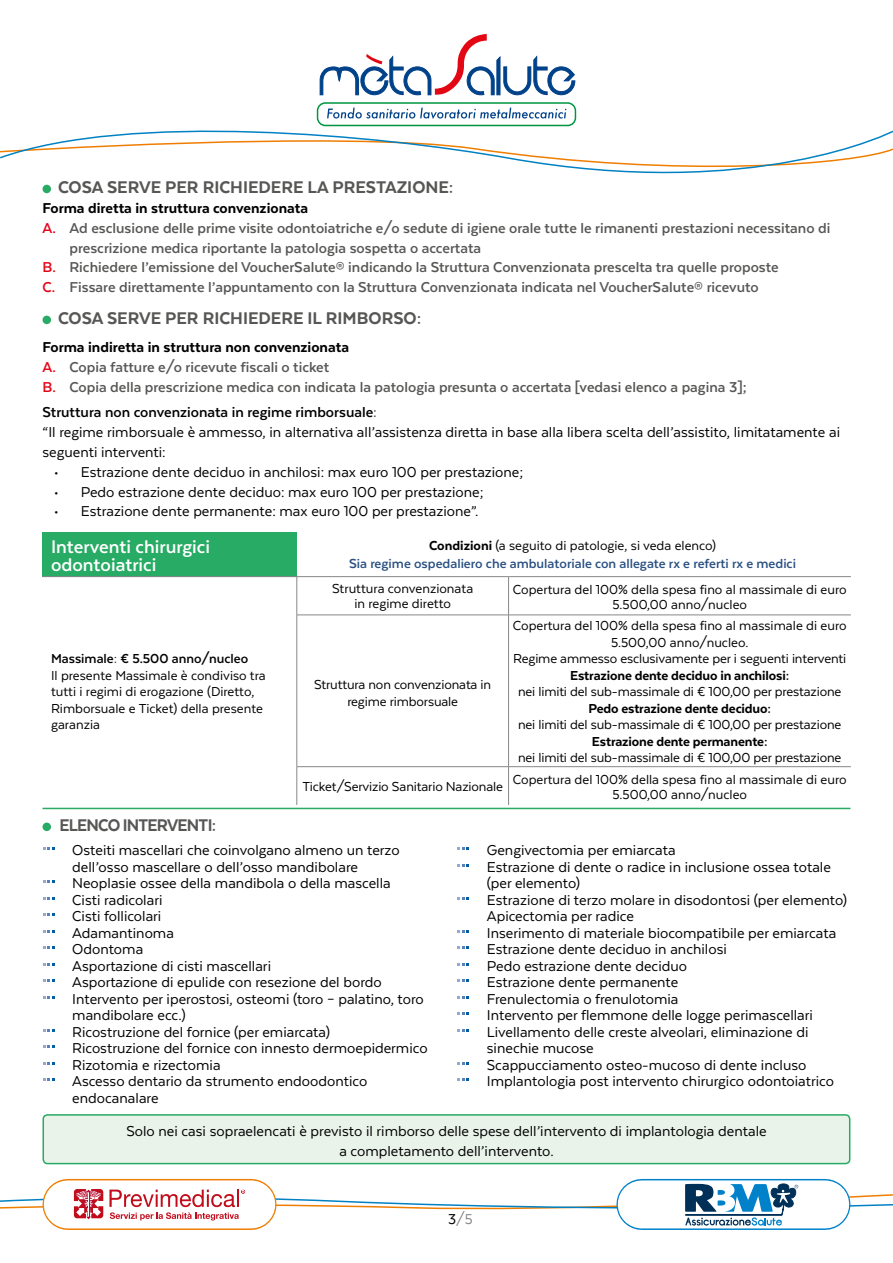
<style>
.page{position:relative;width:893px;height:1263px;background:#fff}
.page>*{position:absolute;margin:0;border:0;box-sizing:border-box;transform-origin:0 0}
.t1{font:700 21px/18px "Texta";color:#fff}
.t2{font:800 19.5px "Texta";color:#575756}
.t3{font:800 19.5px "Texta";letter-spacing:-.04em;color:#575756;scale:.96 1}
.t4{font:16.5px/16.5px "Texta";color:#000}
.t5{font:700 16.5px/19.8px "Texta";color:#575756}
.t6{font:700 16.5px "Texta";color:#000}
.t7{font:800 16.5px "Texta";color:#000}
.t8{font:16.5px "Texta";color:#878787}
.t9{font:15px/16.5px "Texta";letter-spacing:-.005em;color:#000;text-align:center}
.t10{font:700 15px/18px "Texta";color:#294f82;text-align:center}
.t11{font:800 15px "Texta";letter-spacing:-.01em;color:#000}
.t12{font:700 15px "Texta";color:#000}
.s1{color:#e30517}
.s2{font-weight:800;color:#000}
.s3{font-weight:400;color:#000}
.s4{color:#000}
</style>
<div class="page">
<svg style="left:0;top:112px;width:893px;height:82px"></svg>
<div style="left:43px;top:185px;width:8px;height:8px;background:#28ab64;border-radius:50%"></div>
<div style="left:43px;top:316px;width:8px;height:8px;background:#28ab64;border-radius:50%"></div>
<div style="left:43px;top:533px;width:254px;height:44px;background:#28ab64"></div>
<hr style="left:297px;top:576px;width:212px;height:1px;background:#878787">
<hr style="left:509px;top:576px;width:342px;height:1px;background:#878787">
<hr style="left:508px;top:577px;width:1px;height:38px;background:#878787">
<hr style="left:297px;top:615px;width:212px;height:1px;background:#878787">
<hr style="left:509px;top:615px;width:342px;height:1px;background:#878787">
<hr style="left:508px;top:615px;width:1px;height:151px;background:#878787">
<hr style="left:297px;top:766px;width:212px;height:1px;background:#878787">
<hr style="left:509px;top:766px;width:342px;height:1px;background:#878787">
<hr style="left:508px;top:767px;width:1px;height:38px;background:#878787">
<hr style="left:43px;top:576px;width:254px;height:1px;background:#878787">
<hr style="left:297px;top:577px;width:1px;height:38px;background:#878787">
<hr style="left:297px;top:615px;width:1px;height:151px;background:#878787">
<hr style="left:297px;top:767px;width:1px;height:38px;background:#878787">
<hr style="left:43px;top:808px;width:807px;height:1px;background:#28ab64">
<svg style="left:319px;top:34px;width:257px;height:62px"></svg>
<svg style="left:327px;top:108px;width:239px;height:11px"></svg>
<div style="left:317px;top:102px;width:259px;height:24px;border:1px solid #009641;border-radius:8px"></div>
<svg style="left:0;top:1155px;width:893px;height:75px"></svg>
<div style="left:68px;top:1179px;width:183px;height:51px;background:#f6b874"></div>
<div style="left:68px;top:1180px;width:183px;height:48px;background:#fff"></div>
<svg style="left:109px;top:1189px;width:136px;height:31px"></svg>
<svg style="left:74px;top:1189px;width:29px;height:30px"></svg>
<div style="left:642px;top:1179px;width:183px;height:51px;background:#74bae2"></div>
<div style="left:642px;top:1180px;width:183px;height:48px;background:#fff"></div>
<svg style="left:685px;top:1183px;width:114px;height:42px"></svg>
<div style="left:43px;top:822px;width:8px;height:9px;background:#28ab64;border-radius:50%"></div>
<svg style="left:43px;top:847px;width:12px;height:3px"></svg>
<svg style="left:43px;top:880px;width:12px;height:3px"></svg>
<svg style="left:43px;top:897px;width:12px;height:3px"></svg>
<svg style="left:43px;top:913px;width:12px;height:3px"></svg>
<svg style="left:43px;top:930px;width:12px;height:3px"></svg>
<svg style="left:43px;top:946px;width:12px;height:3px"></svg>
<svg style="left:43px;top:963px;width:12px;height:3px"></svg>
<svg style="left:43px;top:979px;width:12px;height:3px"></svg>
<svg style="left:43px;top:996px;width:12px;height:3px"></svg>
<svg style="left:43px;top:1029px;width:12px;height:3px"></svg>
<svg style="left:43px;top:1045px;width:12px;height:3px"></svg>
<svg style="left:43px;top:1062px;width:12px;height:3px"></svg>
<svg style="left:43px;top:1078px;width:12px;height:3px"></svg>
<svg style="left:457px;top:847px;width:12px;height:3px"></svg>
<svg style="left:457px;top:864px;width:12px;height:3px"></svg>
<svg style="left:457px;top:897px;width:12px;height:3px"></svg>
<svg style="left:457px;top:930px;width:12px;height:3px"></svg>
<svg style="left:457px;top:946px;width:12px;height:3px"></svg>
<svg style="left:457px;top:963px;width:12px;height:3px"></svg>
<svg style="left:457px;top:979px;width:12px;height:3px"></svg>
<svg style="left:457px;top:996px;width:12px;height:3px"></svg>
<svg style="left:457px;top:1012px;width:12px;height:3px"></svg>
<svg style="left:457px;top:1029px;width:12px;height:3px"></svg>
<svg style="left:457px;top:1062px;width:12px;height:3px"></svg>
<svg style="left:457px;top:1078px;width:12px;height:3px"></svg>
<div style="left:43px;top:1115px;width:807px;height:48px;background:#e9f3ea;border-radius:4px"></div>
<div style="left:43px;top:1114px;width:807px;height:50px;border:2px solid #28ab64;border-radius:4px"></div>
<p class="t2" style="left:58px;top:177px;width:397px">COSA SERVE PER RICHIEDERE LA PRESTAZIONE:</p>
<p class="t7" style="left:43px;top:200px;width:267px">Forma diretta in struttura convenzionata</p>
<p class="t5" style="left:43px;top:218px;width:789px"><span class="s1">A.</span> Ad esclusione delle prime visite odontoiatriche e/o sedute di igiene orale tutte le rimanenti prestazioni necessitano di</p>
<p class="t5" style="left:70px;top:238px;width:413px">prescrizione medica riportante la patologia sospetta o accertata</p>
<p class="t5" style="left:43px;top:257px;width:738px"><span class="s1">B.</span> Richiedere l’emissione del VoucherSalute® indicando la Struttura Convenzionata prescelta tra quelle proposte</p>
<p class="t5" style="left:43px;top:277px;width:718px"><span class="s1">C.</span> Fissare direttamente l’appuntamento con la Struttura Convenzionata indicata nel VoucherSalute® ricevuto</p>
<p class="t2" style="left:58px;top:308px;width:365px">COSA SERVE PER RICHIEDERE IL RIMBORSO:</p>
<p class="t5" style="left:43px;top:337px;width:706px"><span class="s2">Forma indiretta in struttura non convenzionata<br></span><span class="s1">A.</span> Copia fatture e/o ricevute fiscali o ticket<br><span class="s1">B.</span> Copia della prescrizione medica con indicata la patologia presunta o accertata [vedasi elenco a pagina 3];</p>
<p class="t6" style="left:43px;top:404px;width:336px">Struttura non convenzionata in regime rimborsuale:</p>
<p class="t4" style="left:43px;top:422px;width:799px;line-height:19.8px">“Il regime rimborsuale è ammesso, in alternativa all’assistenza diretta in base alla libera scelta dell’assistito, limitatamente ai seguenti interventi:</p>
<p class="t4" style="left:54px;top:463px;width:471px">• Estrazione dente deciduo in anchilosi: max euro 100 per prestazione;</p>
<p class="t4" style="left:54px;top:483px;width:431px">• Pedo estrazione dente deciduo: max euro 100 per prestazione;</p>
<p class="t4" style="left:54px;top:503px;width:426px">• Estrazione dente permanente: max euro 100 per prestazione”.</p>
<p class="t1" style="left:51px;top:537px;width:161px">Interventi chirurgici odontoiatrici</p>
<p class="t10" style="left:349px;top:536px;width:448px"><span class="s2">Condizioni</span> <span class="s3">(a seguito di patologie, si veda elenco)<br></span>Sia regime ospedaliero che ambulatoriale con allegate rx e referti rx e medici</p>
<p class="t12" style="left:51px;top:651px;width:199px">Massimale: € 5.500 anno/nucleo</p>
<p class="t9" style="left:51px;top:667px;width:216px;text-align:left">Il presente Massimale è condiviso tra tutti i regimi di erogazione (Diretto,<br>Rimborsuale e Ticket) della presente garanzia</p>
<p class="t9" style="left:332px;top:581px;width:143px;line-height:15px">Struttura convenzionata in regime diretto</p>
<p class="t9" style="left:513px;top:582px;width:335px;line-height:15px">Copertura del 100% della spesa fino al massimale di euro<br>5.500,00 anno/nucleo</p>
<p class="t9" style="left:314px;top:676px;width:179px">Struttura non convenzionata in regime rimborsuale</p>
<p class="t9" style="left:513px;top:617px;width:335px">Copertura del 100% della spesa fino al massimale di euro<br>5.500,00 anno/nucleo.<br>Regime ammesso esclusivamente per i seguenti interventi</p>
<p class="t11" style="left:570px;top:668px;width:220px">Estrazione dente deciduo in anchilosi:</p>
<p class="t9" style="left:518px;top:683px;width:325px">nei limiti del sub-massimale di € 100,00 per prestazione</p>
<p class="t11" style="left:588px;top:701px;width:184px">Pedo estrazione dente deciduo:</p>
<p class="t9" style="left:518px;top:716px;width:325px">nei limiti del sub-massimale di € 100,00 per prestazione</p>
<p class="t11" style="left:592px;top:734px;width:177px">Estrazione dente permanente:</p>
<p class="t9" style="left:518px;top:749px;width:325px">nei limiti del sub-massimale di € 100,00 per prestazione</p>
<p class="t9" style="left:302px;top:778px;width:202px">Ticket/Servizio Sanitario Nazionale</p>
<p class="t9" style="left:513px;top:772px;width:335px;line-height:15px">Copertura del 100% della spesa fino al massimale di euro<br>5.500,00 anno/nucleo</p>
<p class="t3" style="left:59px;top:815px;width:165px">ELENCO INTERVENTI:</p>
<p class="t4" style="left:72px;top:842px;width:357px">Osteiti mascellari che coinvolgano almeno un terzo dell’osso mascellare o dell’osso mandibolare<br>Neoplasie ossee della mandibola o della mascella<br>Cisti radicolari<br>Cisti follicolari<br>Adamantinoma<br>Odontoma<br>Asportazione di cisti mascellari<br>Asportazione di epulide con resezione del bordo Intervento per iperostosi, osteomi (toro – palatino, toro mandibolare ecc.)<br>Ricostruzione del fornice (per emiarcata)<br>Ricostruzione del fornice con innesto dermoepidermico Rizotomia e rizectomia<br>Ascesso dentario da strumento endoodontico endocanalare</p>
<p class="t4" style="left:487px;top:842px;width:362px">Gengivectomia per emiarcata<br>Estrazione di dente o radice in inclusione ossea totale (per elemento)<br>Estrazione di terzo molare in disodontosi (per elemento)<br>Apicectomia per radice<br>Inserimento di materiale biocompatibile per emiarcata Estrazione dente deciduo in anchilosi<br>Pedo estrazione dente deciduo<br>Estrazione dente permanente<br>Frenulectomia o frenulotomia<br>Intervento per flemmone delle logge perimascellari Livellamento delle creste alveolari, eliminazione di sinechie mucose<br>Scappucciamento osteo-mucoso di dente incluso Implantologia post intervento chirurgico odontoiatrico</p>
<p class="t4" style="left:126px;top:1121px;width:642px;line-height:19.8px;text-align:center">Solo nei casi sopraelencati è previsto il rimborso delle spese dell’intervento di implantologia dentale a completamento dell’intervento.</p>
<p class="t8" style="left:448px;top:1211px;width:26px"><span class="s4">3</span>/5</p>
</div>
